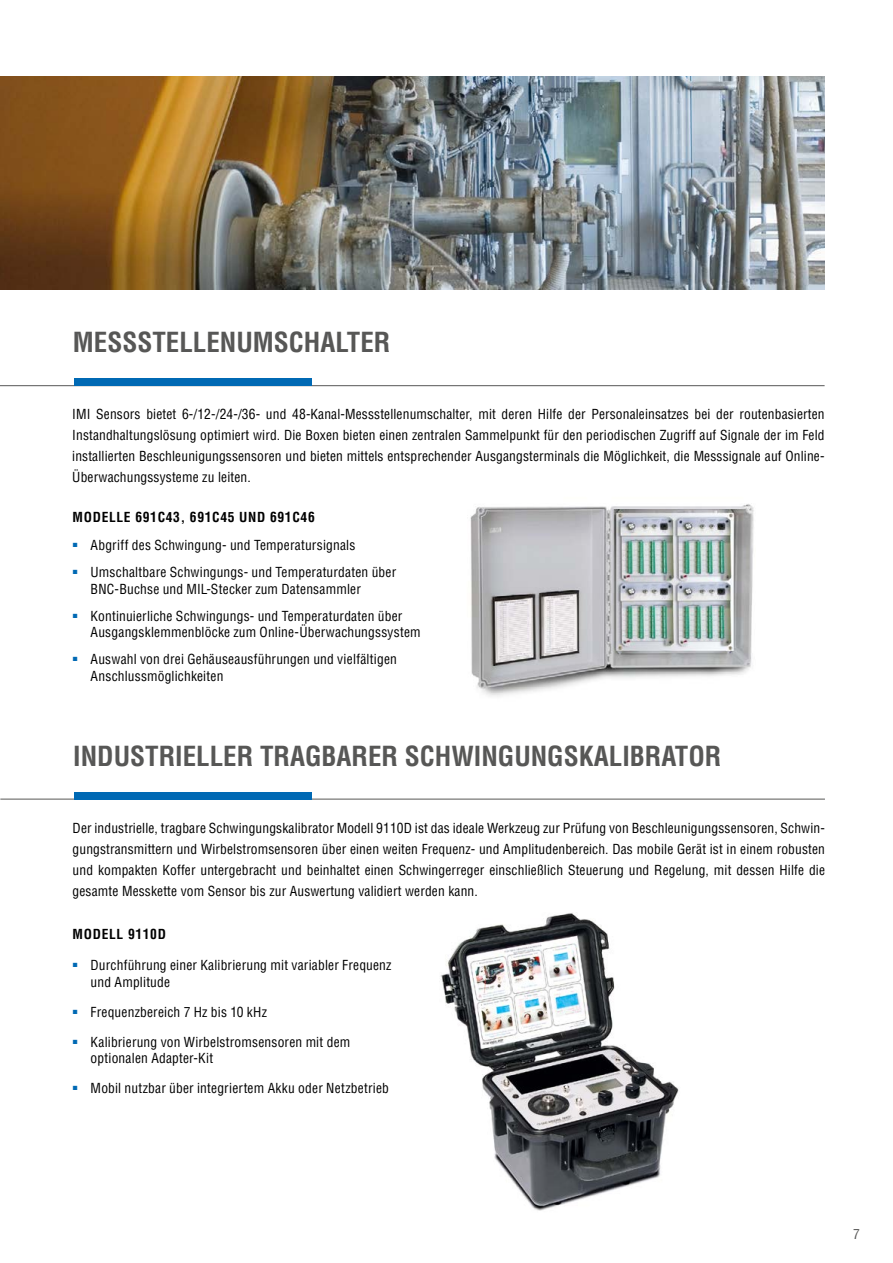
<style>
.page{position:relative;width:893px;height:1263px;background:#fff}
.page>*{position:absolute;margin:0;border:0;box-sizing:border-box;transform-origin:0 0}
.t1{font:700 condensed 27px "Helvetica LT Pro";color:#575756}
.t2{font:condensed 13.5px/21px "Helvetica LT Pro";letter-spacing:.015em;color:#000}
.t3{font:700 condensed 13.5px "Helvetica LT Pro";letter-spacing:.05em;color:#000}
.t4{font:condensed 13.5px "Helvetica LT Pro";color:#575756}
</style>
<div class="page">
<hr style="left:0;top:385px;width:825px;height:1px;background:#575756">
<div style="left:74px;top:378px;width:237px;height:8px;background:#0069b4"></div>
<hr style="left:0;top:799px;width:825px;height:1px;background:#575756">
<div style="left:74px;top:792px;width:238px;height:7px;background:#0069b4"></div>
<img style="left:0;top:77px;width:825px;height:212px">
<img style="left:470px;top:504px;width:284px;height:193px">
<img style="left:440px;top:913px;width:239px;height:298px">
<h1 class="t1" style="left:73px;top:324px;width:319px">MESSSTELLENUMSCHALTER</h1>
<p class="t2" style="left:72px;top:404px;width:754px;text-align:justify">IMI Sensors bietet 6-/12-/24-/36- und 48-Kanal-Messstellenumschalter, mit deren Hilfe der Personaleinsatzes bei der routenbasierten Instandhaltungslösung optimiert wird. Die Boxen bieten einen zentralen Sammelpunkt für den periodischen Zugriff auf Signale der im Feld installierten Beschleunigungssensoren und bieten mittels entsprechender Ausgangsterminals die Möglichkeit, die Messsignale auf Online-Überwachungssysteme zu leiten.</p>
<p class="t3" style="left:73px;top:508px;width:244px">MODELLE 691C43, 691C45 UND 691C46</p>
<p class="t2" style="left:73px;top:535px;width:284px"><sup>■</sup> Abgriff des Schwingung- und Temperatursignals</p>
<p class="t2" style="left:91px;top:564px;width:307px;line-height:16.5px;text-indent:-18px"><sup>■</sup> Umschaltbare Schwingungs- und Temperaturdaten über<br>BNC-Buchse und MIL-Stecker zum Datensammler</p>
<p class="t2" style="left:91px;top:607px;width:332px;line-height:16.5px;text-indent:-18px"><sup>■</sup> Kontinuierliche Schwingungs- und Temperaturdaten über<br>Ausgangsklemmenblöcke zum Online-Überwachungssystem</p>
<p class="t2" style="left:91px;top:651px;width:308px;line-height:16.5px;text-indent:-18px"><sup>■</sup> Auswahl von drei Gehäuseausführungen und vielfältigen<br>Anschlussmöglichkeiten</p>
<h1 class="t1" style="left:73px;top:738px;width:650px">INDUSTRIELLER TRAGBARER SCHWINGUNGSKALIBRATOR</h1>
<p class="t2" style="left:73px;top:817px;width:754px;text-align:justify">Der industrielle, tragbare Schwingungskalibrator Modell 9110D ist das ideale Werkzeug zur Prüfung von Beschleunigungssensoren, Schwin&shy;gungstransmittern und Wirbelstromsensoren über einen weiten Frequenz- und Amplitudenbereich. Das mobile Gerät ist in einem robusten und kompakten Koffer untergebracht und beinhaltet einen Schwingerreger einschließlich Steuerung und Regelung, mit dessen Hilfe die gesamte Messkette vom Sensor bis zur Auswertung validiert werden kann.</p>
<p class="t3" style="left:73px;top:925px;width:95px">MODELL 9110D</p>
<p class="t2" style="left:91px;top:957px;width:302px;line-height:16.5px;text-indent:-18px"><sup>■</sup> Durchführung einer Kalibrierung mit variabler Frequenz und Amplitude</p>
<p class="t2" style="left:73px;top:1001px;width:196px"><sup>■</sup> Frequenzbereich 7 Hz bis 10 kHz</p>
<p class="t2" style="left:91px;top:1033px;width:261px;line-height:16.5px;text-indent:-18px"><sup>■</sup> Kalibrierung von Wirbelstromsensoren mit dem optionalen Adapter-Kit</p>
<p class="t2" style="left:73px;top:1078px;width:318px"><sup>■</sup> Mobil nutzbar über integriertem Akku oder Netzbetrieb</p>
<p class="t4" style="left:853px;top:1225px;width:8px">7</p>
</div>
